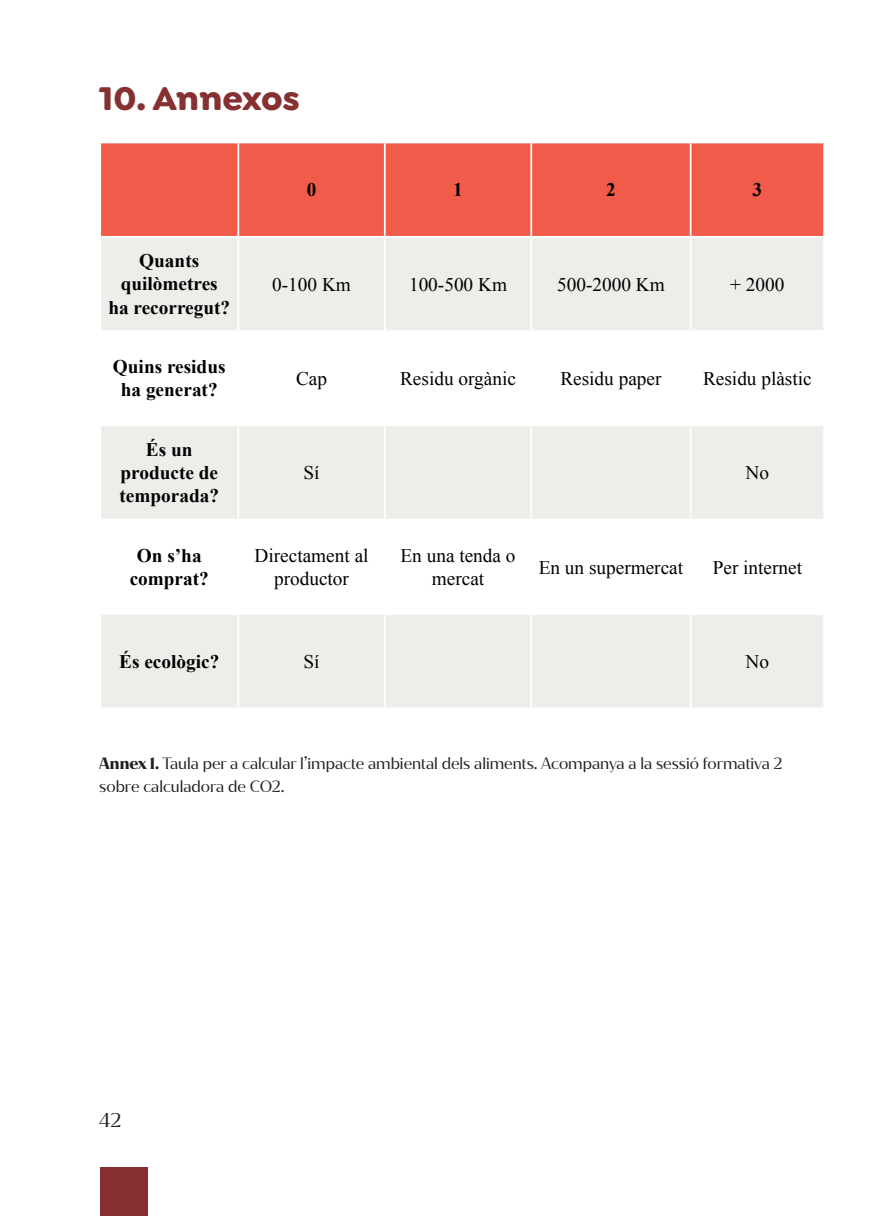
<style>
.page{position:relative;width:869px;height:1216px;background:#fff}
.page>*{position:absolute;margin:0;border:0;box-sizing:border-box;transform-origin:0 0}
.titular_paragraf{font:700 35px "Goldplay Alt";letter-spacing:-.005em;color:#863031}
.Normal__Web{font:19.25px/23.1px "Times New Roman";color:#000;text-align:center}
.Normal__Web-2{font:700 19.25px/23.1px "Times New Roman";color:#000;text-align:center}
.t1{font:19.25px "Jazmin";color:#231f20}
.Paragraf_basic{font:15.75px/23.1px "Jazmin";color:#231f20}
.s1{font-weight:700}
</style>
<div class="page">
<div style="left:100px;top:1167px;width:48px;height:48px;background:#863031"></div>
<div style="left:101px;top:143px;width:721px;height:93px;background:#f15b4a"></div>
<svg style="left:101px;top:238px;width:721px;height:469px;fill:#eceeea"></svg>
<hr style="left:237px;top:143px;width:2px;height:93px;background:#fff">
<hr style="left:384px;top:143px;width:1px;height:93px;background:#fff">
<hr style="left:530px;top:143px;width:2px;height:93px;background:#fff">
<hr style="left:689px;top:143px;width:2px;height:93px;background:#fff">
<hr style="left:237px;top:238px;width:2px;height:92px;background:#fff">
<hr style="left:384px;top:238px;width:1px;height:92px;background:#fff">
<hr style="left:530px;top:238px;width:2px;height:92px;background:#fff">
<hr style="left:689px;top:238px;width:2px;height:92px;background:#fff">
<hr style="left:99px;top:330px;width:139px;height:2px;background:#fff">
<hr style="left:238px;top:330px;width:146px;height:2px;background:#fff">
<hr style="left:237px;top:332px;width:2px;height:92px;background:#fff">
<hr style="left:384px;top:330px;width:147px;height:2px;background:#fff">
<hr style="left:384px;top:332px;width:1px;height:92px;background:#fff">
<hr style="left:531px;top:330px;width:159px;height:2px;background:#fff">
<hr style="left:530px;top:332px;width:2px;height:92px;background:#fff">
<hr style="left:690px;top:330px;width:134px;height:2px;background:#fff">
<hr style="left:689px;top:332px;width:2px;height:92px;background:#fff">
<hr style="left:99px;top:424px;width:139px;height:2px;background:#fff">
<hr style="left:238px;top:424px;width:146px;height:2px;background:#fff">
<hr style="left:237px;top:426px;width:2px;height:93px;background:#fff">
<hr style="left:384px;top:424px;width:147px;height:2px;background:#fff">
<hr style="left:384px;top:426px;width:1px;height:93px;background:#fff">
<hr style="left:531px;top:424px;width:159px;height:2px;background:#fff">
<hr style="left:530px;top:426px;width:2px;height:93px;background:#fff">
<hr style="left:690px;top:424px;width:134px;height:2px;background:#fff">
<hr style="left:689px;top:426px;width:2px;height:93px;background:#fff">
<hr style="left:99px;top:519px;width:139px;height:1px;background:#fff">
<hr style="left:238px;top:519px;width:146px;height:1px;background:#fff">
<hr style="left:237px;top:520px;width:2px;height:93px;background:#fff">
<hr style="left:384px;top:519px;width:147px;height:1px;background:#fff">
<hr style="left:384px;top:520px;width:1px;height:93px;background:#fff">
<hr style="left:531px;top:519px;width:159px;height:1px;background:#fff">
<hr style="left:530px;top:520px;width:2px;height:93px;background:#fff">
<hr style="left:690px;top:519px;width:134px;height:1px;background:#fff">
<hr style="left:689px;top:520px;width:2px;height:93px;background:#fff">
<hr style="left:99px;top:613px;width:139px;height:2px;background:#fff">
<hr style="left:238px;top:613px;width:146px;height:2px;background:#fff">
<hr style="left:237px;top:615px;width:2px;height:92px;background:#fff">
<hr style="left:384px;top:613px;width:147px;height:2px;background:#fff">
<hr style="left:384px;top:615px;width:1px;height:92px;background:#fff">
<hr style="left:531px;top:613px;width:159px;height:2px;background:#fff">
<hr style="left:530px;top:615px;width:2px;height:92px;background:#fff">
<hr style="left:690px;top:613px;width:134px;height:2px;background:#fff">
<hr style="left:689px;top:615px;width:2px;height:92px;background:#fff">
<p class="titular_paragraf" style="left:99px;top:75px;width:202px">10. Annexos</p>
<p class="Normal__Web-2" style="left:306px;top:178px;width:11px">0</p>
<p class="Normal__Web-2" style="left:453px;top:178px;width:11px">1</p>
<p class="Normal__Web-2" style="left:606px;top:178px;width:11px">2</p>
<p class="Normal__Web-2" style="left:752px;top:178px;width:11px">3</p>
<p class="Normal__Web-2" style="left:139px;top:249px;width:61px">Quants</p>
<p class="Normal__Web-2" style="left:121px;top:272px;width:98px">quilòmetres</p>
<p class="Normal__Web-2" style="left:108px;top:295px;width:123px">ha recorregut?</p>
<p class="Normal__Web" style="left:272px;top:272px;width:80px">0-100 Km</p>
<p class="Normal__Web" style="left:409px;top:272px;width:99px">100-500 Km</p>
<p class="Normal__Web" style="left:557px;top:272px;width:109px">500-2000 Km</p>
<p class="Normal__Web" style="left:730px;top:272px;width:56px">+ 2000</p>
<p class="Normal__Web-2" style="left:113px;top:355px;width:114px">Quins residus ha generat?</p>
<p class="Normal__Web" style="left:296px;top:366px;width:33px">Cap</p>
<p class="Normal__Web" style="left:400px;top:366px;width:117px">Residu orgànic</p>
<p class="Normal__Web" style="left:560px;top:366px;width:103px">Residu paper</p>
<p class="Normal__Web" style="left:702px;top:366px;width:110px">Residu plàstic</p>
<p class="Normal__Web-2" style="left:119px;top:437px;width:101px">És un producte de temporada?</p>
<p class="Normal__Web" style="left:303px;top:461px;width:18px">Sí</p>
<p class="Normal__Web" style="left:745px;top:461px;width:25px">No</p>
<p class="Normal__Web-2" style="left:137px;top:543px;width:66px">On s’ha</p>
<p class="Normal__Web-2" style="left:130px;top:566px;width:81px">comprat?</p>
<p class="Normal__Web" style="left:254px;top:543px;width:115px">Directament al productor</p>
<p class="Normal__Web" style="left:400px;top:543px;width:116px">En una tenda o mercat</p>
<p class="Normal__Web" style="left:538px;top:555px;width:146px">En un supermercat</p>
<p class="Normal__Web" style="left:712px;top:555px;width:91px">Per internet</p>
<p class="Normal__Web-2" style="left:119px;top:649px;width:101px">És ecològic?</p>
<p class="Normal__Web" style="left:303px;top:649px;width:18px">Sí</p>
<p class="Normal__Web" style="left:745px;top:649px;width:25px">No</p>
<p class="Paragraf_basic" style="left:99px;top:752px;width:684px"><span class="s1">Annex 1.</span> Taula per a calcular l’impacte ambiental dels aliments. Acompanya a la sessió formativa 2 sobre calculadora de CO2.</p>
<p class="t1" style="left:99px;top:1108px;width:24px">42</p>
</div>
